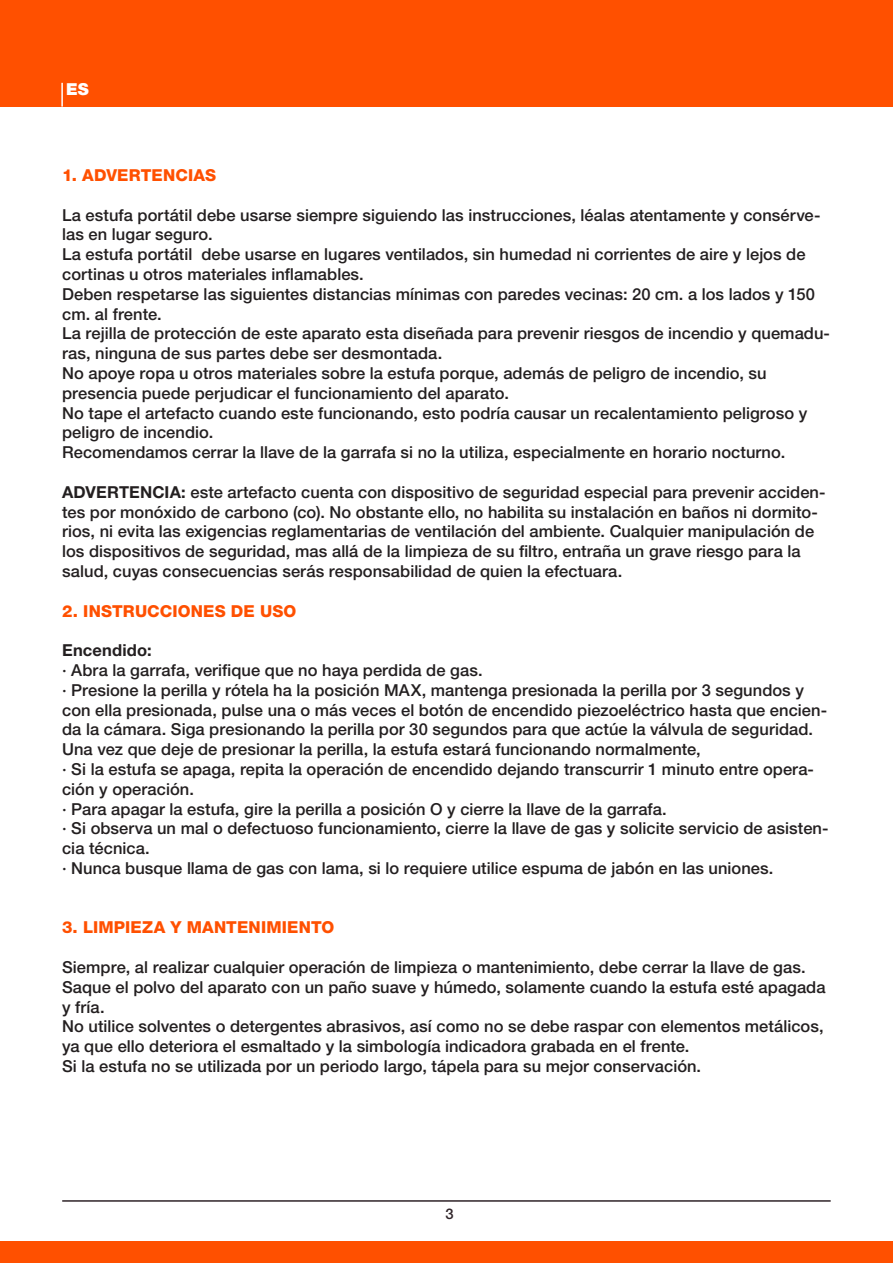
<style>
.page{position:relative;width:893px;height:1263px;background:#fff}
.page>*{position:absolute;margin:0;border:0;box-sizing:border-box;transform-origin:0 0}
.t1{font:500 16.5px/19.8px "Helvetica Neue LT Std";letter-spacing:.005em;color:#231f20}
.t2{font:800 16.5px "Helvetica Neue LT Std";letter-spacing:.01em;color:#ff5000}
.t3{font:700 16.5px "Helvetica Neue LT Std";letter-spacing:.01em;color:#231f20}
.t4{font:900 16.5px "Helvetica Neue LT Std";color:#fff}
.t5{font:500 14.7px "Helvetica Neue LT Std";color:#2f2429}
.s1{font-weight:700}
</style>
<div class="page">
<div style="left:0;top:0;width:893px;height:106px;background:#ff5000"></div>
<div style="left:0;top:1242px;width:893px;height:21px;background:#ff5000"></div>
<hr style="left:61px;top:83px;width:2px;height:24px;background:#fff">
<hr style="left:62px;top:1200px;width:769px;height:2px;background:#2f2429">
<p class="t4" style="left:66px;top:79px;width:24px">ES</p>
<p class="t2" style="left:62px;top:165px;width:156px">1. ADVERTENCIAS</p>
<p class="t1" style="left:62px;top:205px;width:769px">La estufa portátil debe usarse siempre siguiendo las instrucciones, léalas atentamente y consérve&shy;las en lugar seguro.<br>La estufa portátil debe usarse en lugares ventilados, sin humedad ni corrientes de aire y lejos de cortinas u otros materiales inflamables.<br>Deben respetarse las siguientes distancias mínimas con paredes vecinas: 20 cm. a los lados y 150 cm. al frente.<br>La rejilla de protección de este aparato esta diseñada para prevenir riesgos de incendio y quemadu&shy;ras, ninguna de sus partes debe ser desmontada.<br>No apoye ropa u otros materiales sobre la estufa porque, además de peligro de incendio, su presencia puede perjudicar el funcionamiento del aparato.<br>No tape el artefacto cuando este funcionando, esto podría causar un recalentamiento peligroso y peligro de incendio.<br>Recomendamos cerrar la llave de la garrafa si no la utiliza, especialmente en horario nocturno.</p>
<p class="t1" style="left:62px;top:482px;width:765px"><span class="s1">ADVERTENCIA:</span> este artefacto cuenta con dispositivo de seguridad especial para prevenir acciden&shy;tes por monóxido de carbono (co). No obstante ello, no habilita su instalación en baños ni dormito&shy;rios, ni evita las exigencias reglamentarias de ventilación del ambiente. Cualquier manipulación de los dispositivos de seguridad, mas allá de la limpieza de su filtro, entraña un grave riesgo para la salud, cuyas consecuencias serás responsabilidad de quien la efectuara.</p>
<p class="t2" style="left:62px;top:601px;width:236px">2. INSTRUCCIONES DE USO</p>
<p class="t3" style="left:62px;top:640px;width:91px">Encendido:</p>
<p class="t1" style="left:62px;top:660px;width:768px">· Abra la garrafa, verifique que no haya perdida de gas.<br>· Presione la perilla y rótela ha la posición MAX, mantenga presionada la perilla por 3 segundos y con ella presionada, pulse una o más veces el botón de encendido piezoeléctrico hasta que encien&shy;da la cámara. Siga presionando la perilla por 30 segundos para que actúe la válvula de seguridad.<br>Una vez que deje de presionar la perilla, la estufa estará funcionando normalmente,<br>· Si la estufa se apaga, repita la operación de encendido dejando transcurrir 1 minuto entre opera&shy;ción y operación.<br>· Para apagar la estufa, gire la perilla a posición O y cierre la llave de la garrafa.<br>· Si observa un mal o defectuoso funcionamiento, cierre la llave de gas y solicite servicio de asisten&shy;cia técnica.<br>· Nunca busque llama de gas con lama, si lo requiere utilice espuma de jabón en las uniones.</p>
<p class="t2" style="left:62px;top:918px;width:274px">3. LIMPIEZA Y MANTENIMIENTO</p>
<p class="t1" style="left:62px;top:957px;width:765px">Siempre, al realizar cualquier operación de limpieza o mantenimiento, debe cerrar la llave de gas.<br>Saque el polvo del aparato con un paño suave y húmedo, solamente cuando la estufa esté apagada y fría.<br>No utilice solventes o detergentes abrasivos, así como no se debe raspar con elementos metálicos, ya que ello deteriora el esmaltado y la simbología indicadora grabada en el frente.<br>Si la estufa no se utilizada por un periodo largo, tápela para su mejor conservación.</p>
<p class="t5" style="left:445px;top:1205px;width:10px">3</p>
</div>
